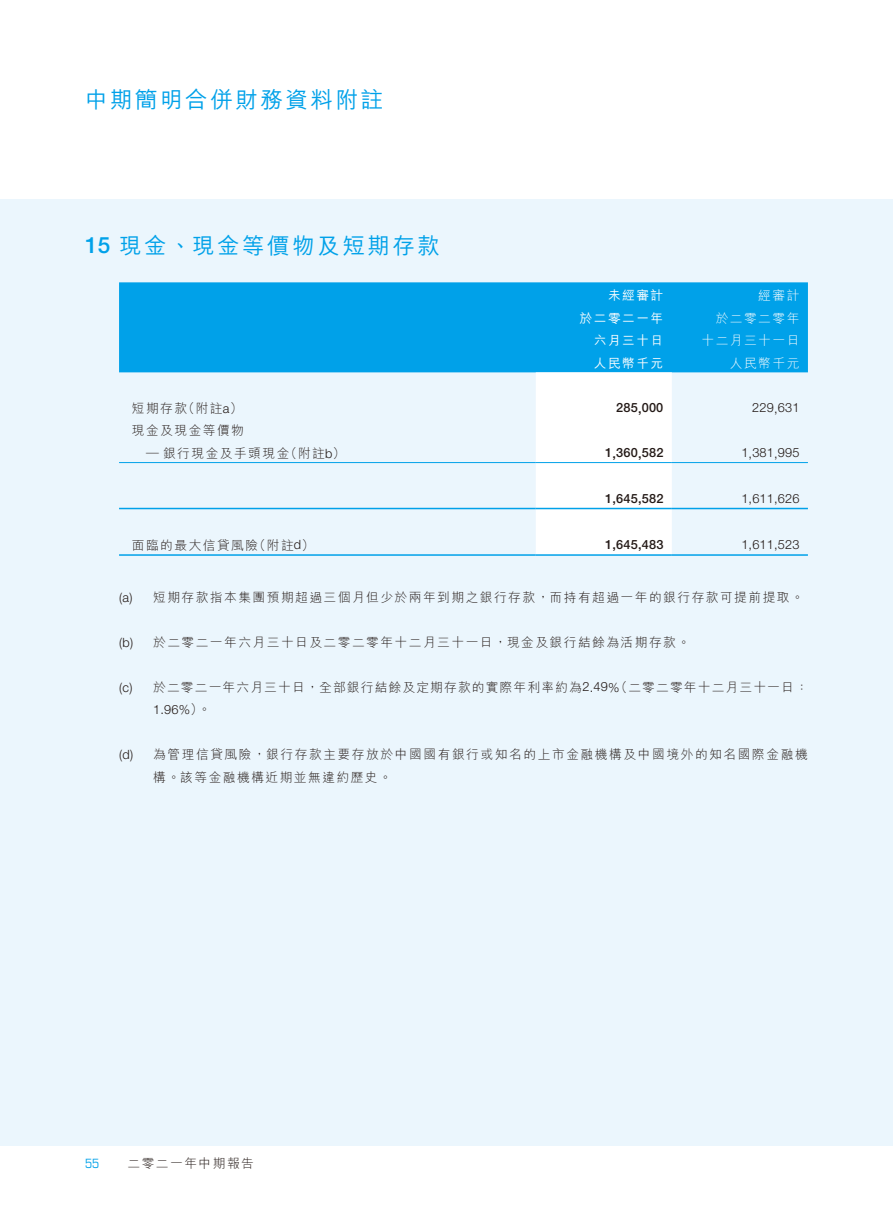
<style>
.page{position:relative;width:893px;height:1212px;background:#fff}
.page>*{position:absolute;margin:0;border:0;box-sizing:border-box;transform-origin:0 0}
.t1{font:500 22.5px "M Hei HK";letter-spacing:.115em;color:#00a1e9}
.t2{font:300 12.75px/22.5px "M Hei HK";letter-spacing:.115em;color:#231916}
.t3{font:300 12.75px "Helvetica Neue";letter-spacing:.015em;color:#231916}
.t4{font:300 12.75px "M Hei HK";letter-spacing:.09em;color:#231916}
.t5{font:500 12.75px "Helvetica Neue";letter-spacing:.015em;color:#231916}
.t6{font:300 12.75px/22.5px "M Hei HK";letter-spacing:.115em;color:#fff;text-align:right}
.t7{font:500 12.75px/22.5px "M Hei HK";letter-spacing:.115em;color:#fff;text-align:right}
.t8{font:condensed 12.75px "Eurostile";color:#00a1e9}
.s1{font-family:"Helvetica Neue"}
.s2{font-family:"M Hei HK"}
</style>
<div class="page">
<div style="left:0;top:200px;width:893px;height:946px;background:#ebf6fd"></div>
<div style="left:119px;top:282px;width:689px;height:90px;background:#00a1e9"></div>
<div style="left:536px;top:372px;width:136px;height:182px;background:#fff"></div>
<hr style="left:119px;top:462px;width:417px;height:1px;background:#00a1e9">
<hr style="left:536px;top:462px;width:136px;height:1px;background:#00a1e9">
<hr style="left:672px;top:462px;width:136px;height:1px;background:#00a1e9">
<hr style="left:119px;top:508px;width:417px;height:1px;background:#00a1e9">
<hr style="left:536px;top:508px;width:136px;height:1px;background:#00a1e9">
<hr style="left:672px;top:508px;width:136px;height:1px;background:#00a1e9">
<hr style="left:119px;top:554px;width:417px;height:2px;background:#00a1e9">
<hr style="left:536px;top:554px;width:136px;height:2px;background:#00a1e9">
<hr style="left:672px;top:554px;width:136px;height:2px;background:#00a1e9">
<h1 class="t1" style="left:85px;top:84px;width:300px">中期簡明合併財務資料附註</h1>
<h1 class="t1" style="left:85px;top:229px;width:357px"><span class="s1">15</span> 現金、現金等價物及短期存款</h1>
<p class="t7" style="left:580px;top:283px;width:85px">未經審計<br>於二零二一年六月三十日</p>
<p class="t7" style="left:594px;top:351px;width:71px">人民幣千元</p>
<p class="t6" style="left:758px;top:284px;width:43px">經審計</p>
<p class="t6" style="left:701px;top:306px;width:99px">於二零二零年十二月三十一日人民幣千元</p>
<p class="t2" style="left:182px;top:396px;width:62px">（附註<span class="s1">a</span>(</p>
<p class="t2" style="left:132px;top:396px;width:114px">短期存款<br>現金及現金等價物</p>
<p class="t5" style="left:616px;top:400px;width:49px">285,000</p>
<p class="t3" style="left:752px;top:400px;width:49px">229,631</p>
<p class="t2" style="left:284px;top:441px;width:62px">（附註<span class="s1">b</span>(</p>
<p class="t2" style="left:132px;top:441px;width:159px">　— 銀行現金及手頭現金</p>
<p class="t5" style="left:605px;top:445px;width:60px">1,360,582</p>
<p class="t3" style="left:741px;top:445px;width:60px">1,381,995</p>
<p class="t5" style="left:605px;top:490px;width:60px">1,645,582</p>
<p class="t3" style="left:741px;top:490px;width:60px">1,611,626</p>
<p class="t2" style="left:132px;top:533px;width:128px">面臨的最大信貸風險</p>
<p class="t2" style="left:253px;top:533px;width:62px">（附註<span class="s1">d</span>(</p>
<p class="t5" style="left:605px;top:537px;width:60px">1,645,483</p>
<p class="t3" style="left:741px;top:537px;width:60px">1,611,523</p>
<p class="t3" style="left:119px;top:589px;width:15px">a( )</p>
<p class="t2" style="left:153px;top:585px;width:652px">短期存款指本集團預期超過三個月但少於兩年到期之銀行存款，而持有超過一年的銀行存款可提前提取。</p>
<p class="t3" style="left:119px;top:634px;width:16px">b( )</p>
<p class="t2" style="left:153px;top:630px;width:539px">於二零二一年六月三十日及二零二零年十二月三十一日，現金及銀行結餘為活期存款。</p>
<p class="t3" style="left:119px;top:679px;width:15px">c( )</p>
<p class="t4" style="left:615px;top:678px;width:195px">（二零二零年十二月三十一日：</p>
<p class="t4" style="left:153px;top:678px;width:468px">於二零二一年六月三十日，全部銀行結餘及定期存款的實際年利率約為<span class="s1">2.49%</span></p>
<p class="t3" style="left:119px;top:747px;width:16px">d( )</p>
<p class="t3" style="left:153px;top:701px;width:51px">1.96%<span class="s2">(</span></p>
<p class="t2" style="left:153px;top:743px;width:656px">為管理信貸風險，銀行存款主要存放於中國國有銀行或知名的上市金融機構及中國境外的知名國際金融機</p>
<p class="t2" style="left:198px;top:698px;width:14px">。</p>
<p class="t2" style="left:153px;top:765px;width:240px">構。該等金融機構近期並無違約歷史。</p>
<p class="t8" style="left:85px;top:1155px;width:16px">55</p>
<p class="t2" style="left:128px;top:1152px;width:128px">二零二一年中期報告</p>
</div>
